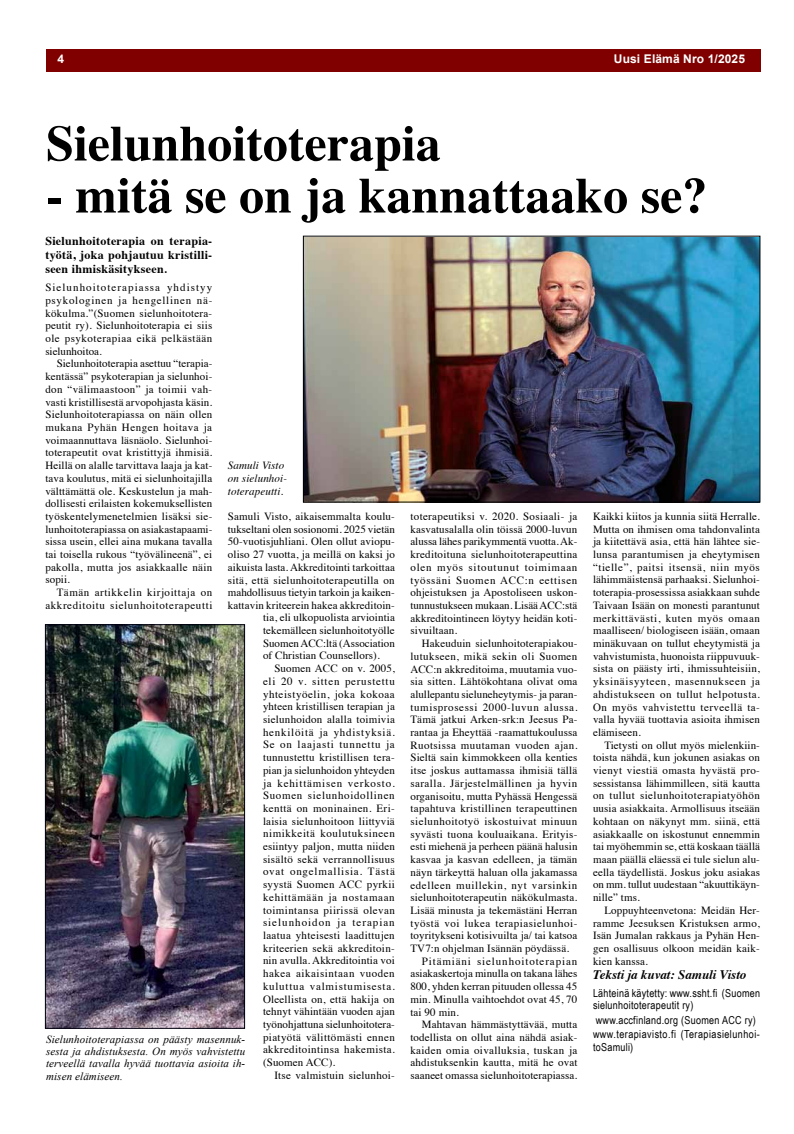
<style>
.page{position:relative;width:794px;height:1134px;background:#fff}
.page>*{position:absolute;margin:0;border:0;box-sizing:border-box;transform-origin:0 0}
.t1{font:700 50px "Times";color:#000}
.t2{font:italic 700 13px "Times";color:#000}
.t3{font:700 12px/14px "Times";letter-spacing:.025em;color:#000;text-align:justify}
.t4{font:700 12px "Arial";letter-spacing:.01em;color:#fff}
.t5{font:11px/12.7px "Times";letter-spacing:.01em;color:#000;text-align:justify}
.t6{font:11px/12.9px "Arial Narrow";letter-spacing:.025em;color:#000}
.t7{font:italic 11px/12.4px "Times New Roman";letter-spacing:.01em;color:#000;text-align:justify}
.t8{font:11px/12.7px "Times";letter-spacing:.055em;color:#000;text-align:right}
.t9{font:11px "Times";letter-spacing:.04em;color:#000}
.t10{font:11px "Times";letter-spacing:.03em;color:#000}
.t11{font:italic 11px/12.7px "Times";letter-spacing:.01em;color:#000}
.t12{font:11px "Times";letter-spacing:.045em;color:#000}
.t13{font:11px "Times";letter-spacing:.05em;color:#000}
.t14{font:11px "Times";letter-spacing:.035em;color:#000}
.t15{font:11px "Times";letter-spacing:.08em;color:#000}
.s1{font-size:10.6px}
</style>
<div class="page">
<div style="left:46px;top:49px;width:714px;height:23px;background:#800000"></div>
<img style="left:305px;top:238px;width:453px;height:262px">
<div style="left:303px;top:236px;width:457px;height:266px;border:1px solid #000"></div>
<img style="left:47px;top:626px;width:196px;height:400px">
<div style="left:45px;top:624px;width:200px;height:404px;border:1px solid #00000f"></div>
<p class="t4" style="left:57px;top:51px;width:8px">4</p>
<p class="t4" style="left:614px;top:51px;width:133px">Uusi Elämä Nro 1/2025</p>
<h1 class="t1" style="left:46px;top:96px;width:396px">Sielunhoitoterapia</h1>
<h1 class="t1" style="left:46px;top:148px;width:663px">- mitä se on ja kannattaako se?</h1>
<p class="t3" style="left:45px;top:233px;width:168px">Sielunhoitoterapia on terapia&shy;työtä, joka pohjautuu kristilli&shy;seen ihmiskäsitykseen<span class="s1">.</span></p>
<p class="t5" style="left:45px;top:280px;width:168px">Sielunhoitoterapiassa yhdistyy psykologinen ja hengellinen nä&shy;kökulma.”(Suomen sielunhoitotera&shy;peutit ry). Sielunhoitoterapia ei siis ole psykoterapiaa eikä pelkästään sielunhoitoa<span class="s1">.</span></p>
<p class="t5" style="left:45px;top:356px;width:168px;text-indent:11px">Sielunhoitoterapia asettuu “terapia&shy;kentässä” psykoterapian ja sielunhoi&shy;don “välimaastoon” ja toimii vah&shy;vasti kristillisestä arvopohjasta käsin.<br>Sielunhoitoterapiassa on näin ollen mukana Pyhän Hengen hoitava ja voimaannuttava läsnäolo. Sielunhoi&shy;toterapeutit ovat kristittyjä ihmisiä.<br>Heillä on alalle tarvittava laaja ja kat&shy;tava koulutus, mitä ei sielunhoitajilla välttämättä ole. Keskustelun ja mah&shy;dollisesti erilaisten kokemuksellisten työskentelymenetelmien lisäksi sie&shy;lunhoitoterapiassa on asiakastapaami&shy;sissa usein, ellei aina mukana tavalla tai toisella rukous “työvälineenä”, ei pakolla, mutta jos asiakkaalle näin sopii.</p>
<p class="t8" style="left:45px;top:585px;width:168px">Tämän artikkelin kirjoittaja on akkreditoitu sielunhoitoterapeutti</p>
<p class="t11" style="left:228px;top:459px;width:61px">Samuli Visto on sielunhoi&shy;toterapeutti.</p>
<p class="t5" style="left:228px;top:509px;width:168px">Samuli Visto, aikaisemmalta koulu&shy;tukseltani olen sosionomi. 2025 vietän 50-vuotisjuhliani. Olen ollut aviopu&shy;oliso 27 vuotta, ja meillä on kaksi jo aikuista lasta. Akkreditointi tarkoittaa sitä, että sielunhoitoterapeutilla on mahdollisuus tietyin tarkoin ja kaiken&shy;kattavin kriteerein hakea akkreditoin-</p>
<p class="t5" style="left:410px;top:509px;width:168px">toterapeutiksi v. 2020. Sosiaali- ja kasvatusalalla olin töissä 2000-luvun alussa lähes parikymmentä vuotta. Ak&shy;kreditoituna sielunhoitoterapeuttina olen myös sitoutunut toimimaan työssäni Suomen ACC:n eettisen ohjeistuksen ja Apostoliseen uskon&shy;tunnustukseen mukaan. Lisää ACC:stä akkreditointineen löytyy heidän koti&shy;sivuiltaan.</p>
<p class="t5" style="left:422px;top:636px;width:157px">Hakeuduin sielunhoitoterapiakou-</p>
<p class="t14" style="left:410px;top:646px;width:168px">lutukseen, mikä sekin oli Suomen</p>
<p class="t5" style="left:410px;top:661px;width:168px">ACC:n akkreditoima, muutamia vuo-</p>
<p class="t5" style="left:410px;top:674px;width:168px">sia sitten. Lähtökohtana olivat oma</p>
<p class="t5" style="left:410px;top:687px;width:168px">alullepantu sieluneheytymis- ja paran-</p>
<p class="t8" style="left:410px;top:700px;width:168px">tumisprosessi 2000-luvun alussa.</p>
<p class="t5" style="left:410px;top:712px;width:168px">Tämä jatkui Arken-srk:n Jeesus Pa-</p>
<p class="t5" style="left:410px;top:725px;width:168px">rantaa ja Eheyttää -raamattukoulussa</p>
<p class="t9" style="left:410px;top:735px;width:168px">Ruotsissa muutaman vuoden ajan.</p>
<p class="t5" style="left:410px;top:750px;width:168px">Sieltä sain kimmokkeen olla kenties</p>
<p class="t5" style="left:410px;top:763px;width:168px">itse joskus auttamassa ihmisiä tällä</p>
<p class="t9" style="left:410px;top:773px;width:168px">saralla. Järjestelmällinen ja hyvin</p>
<p class="t5" style="left:410px;top:789px;width:168px">organisoitu, mutta Pyhässä Hengessä</p>
<p class="t10" style="left:410px;top:798px;width:168px">tapahtuva kristillinen terapeuttinen</p>
<p class="t9" style="left:410px;top:811px;width:168px">sielunhoitotyö iskostuivat minuun</p>
<p class="t5" style="left:410px;top:827px;width:168px">syvästi tuona kouluaikana. Erityis-</p>
<p class="t5" style="left:410px;top:839px;width:168px">esti miehenä ja perheen päänä halusin</p>
<p class="t5" style="left:410px;top:852px;width:168px">kasvaa ja kasvan edelleen, ja tämän</p>
<p class="t5" style="left:410px;top:865px;width:168px">näyn tärkeyttä haluan olla jakamassa</p>
<p class="t13" style="left:410px;top:874px;width:168px">edelleen muillekin, nyt varsinkin</p>
<p class="t5" style="left:410px;top:890px;width:168px">sielunhoitoterapeutin näkökulmasta.</p>
<p class="t5" style="left:410px;top:903px;width:168px">Lisää minusta ja tekemästäni Herran</p>
<p class="t12" style="left:410px;top:913px;width:168px">työstä voi lukea terapiasielunhoi-</p>
<p class="t5" style="left:410px;top:928px;width:168px">toyritykseni kotisivuilta ja/ tai katsoa</p>
<p class="t5" style="left:410px;top:941px;width:160px">TV7:n ohjelman Isännän pöydässä.</p>
<p class="t15" style="left:422px;top:951px;width:157px">Pitämiäni sielunhoitoterapian</p>
<p class="t5" style="left:410px;top:966px;width:168px">asiakaskertoja minulla on takana lähes</p>
<p class="t5" style="left:410px;top:979px;width:168px">800, yhden kerran pituuden ollessa 45</p>
<p class="t5" style="left:410px;top:992px;width:168px">min. Minulla vaihtoehdot ovat 45, 70</p>
<p class="t5" style="left:410px;top:1004px;width:50px">tai 90 min.</p>
<p class="t5" style="left:422px;top:1017px;width:157px">Mahtavan hämmästyttävää, mutta</p>
<p class="t5" style="left:410px;top:1030px;width:168px">todellista on ollut aina nähdä asiak-</p>
<p class="t10" style="left:410px;top:1040px;width:168px">kaiden omia oivalluksia, tuskan ja</p>
<p class="t5" style="left:410px;top:1055px;width:169px">ahdistuksenkin kautta, mitä he ovat</p>
<p class="t5" style="left:410px;top:1068px;width:168px">saaneet omassa sielunhoitoterapiassa.</p>
<p class="t5" style="left:263px;top:610px;width:133px">tia, eli ulkopuolista arviointia tekemälleen sielunhoitotyölle Suomen ACC:ltä (Association of Christian Counsellors).</p>
<p class="t5" style="left:263px;top:661px;width:133px;text-indent:11px">Suomen ACC on v. 2005, eli 20 v. sitten perustettu yhteistyöelin, joka kokoaa yhteen kristillisen terapian ja sielunhoidon alalla toimivia henkilöitä ja yhdistyksiä.<br>Se on laajasti tunnettu ja tunnustettu kristillisen tera&shy;pian ja sielunhoidon yhteyden ja kehittämisen verkosto.<br>Suomen sielunhoidollinen kenttä on moninainen. Eri&shy;laisia sielunhoitoon liittyviä nimikkeitä koulutuksineen esiintyy paljon, mutta niiden sisältö sekä verrannollisuus ovat ongelmallisia. Tästä syystä Suomen ACC pyrkii kehittämään ja nostamaan toimintansa piirissä olevan sielunhoidon ja terapian laatua yhteisesti laadittujen kriteerien sekä akkreditoin&shy;nin avulla. Akkreditointia voi hakea aikaisintaan vuoden kuluttua valmistumisesta.<br>Oleellista on, että hakija on tehnyt vähintään vuoden ajan työnohjattuna sielunhoitotera&shy;piatyötä välittömästi ennen akkreditointinsa hakemista. (Suomen ACC).</p>
<p class="t5" style="left:274px;top:1068px;width:122px">Itse valmistuin sielunhoi-</p>
<p class="t7" style="left:46px;top:1032px;width:201px">Sielunhoitoterapiassa on päästy masennuk&shy;sesta ja ahdistuksesta. On myös vahvistettu terveellä tavalla hyvää tuottavia asioita ih&shy;misen elämiseen.</p>
<p class="t5" style="left:593px;top:509px;width:168px">Kaikki kiitos ja kunnia siitä Herralle.<br>Mutta on ihmisen oma tahdonvalinta ja kiitettävä asia, että hän lähtee sie&shy;lunsa parantumisen ja eheytymisen “tielle”, paitsi itsensä, niin myös lähimmäistensä parhaaksi. Sielunhoi&shy;toterapia-prosessissa asiakkaan suhde Taivaan Isään on monesti parantunut merkittävästi, kuten myös omaan maalliseen/ biologiseen isään, omaan minäkuvaan on tullut eheytymistä ja vahvistumista, huonoista riippuvuuk&shy;sista on päästy irti, ihmissuhteisiin, yksinäisyyteen, masennukseen ja ahdistukseen on tullut helpotusta.<br>On myös vahvistettu terveellä ta&shy;valla hyvää tuottavia asioita ihmisen elämiseen.</p>
<p class="t5" style="left:593px;top:738px;width:168px;text-indent:11px">Tietysti on ollut myös mielenkiin&shy;toista nähdä, kun jokunen asiakas on vienyt viestiä omasta hyvästä pro&shy;sessistansa lähimmilleen, sitä kautta on tullut sielunhoitoterapiatyöhön uusia asiakkaita. Armollisuus itseään kohtaan on näkynyt mm. siinä, että asiakkaalle on iskostunut ennemmin tai myöhemmin se, että koskaan täällä maan päällä eläessä ei tule sielun alu&shy;eella täydellistä. Joskus joku asiakas on mm. tullut uudestaan “akuuttikäyn&shy;nille” tms.</p>
<p class="t5" style="left:593px;top:903px;width:168px;text-indent:11px">Loppuyhteenvetona: Meidän Her&shy;ramme Jeesuksen Kristuksen armo, Isän Jumalan rakkaus ja Pyhän Hen&shy;gen osallisuus olkoon meidän kaik&shy;kien kanssa.</p>
<p class="t2" style="left:593px;top:962px;width:155px">Teksti ja kuvat: Samuli Visto</p>
<p class="t6" style="left:593px;top:986px;width:168px">Lähteinä käytetty: www.ssht.fi (Suomen sielunhoitoterapeutit ry)</p>
<p class="t6" style="left:593px;top:1012px;width:168px;line-height:14.3px">www.accfinland.org (Suomen ACC ry) www.terapiavisto.fi (Terapiasielunhoi-</p>
<p class="t6" style="left:593px;top:1040px;width:42px">toSamuli)</p>
</div>
